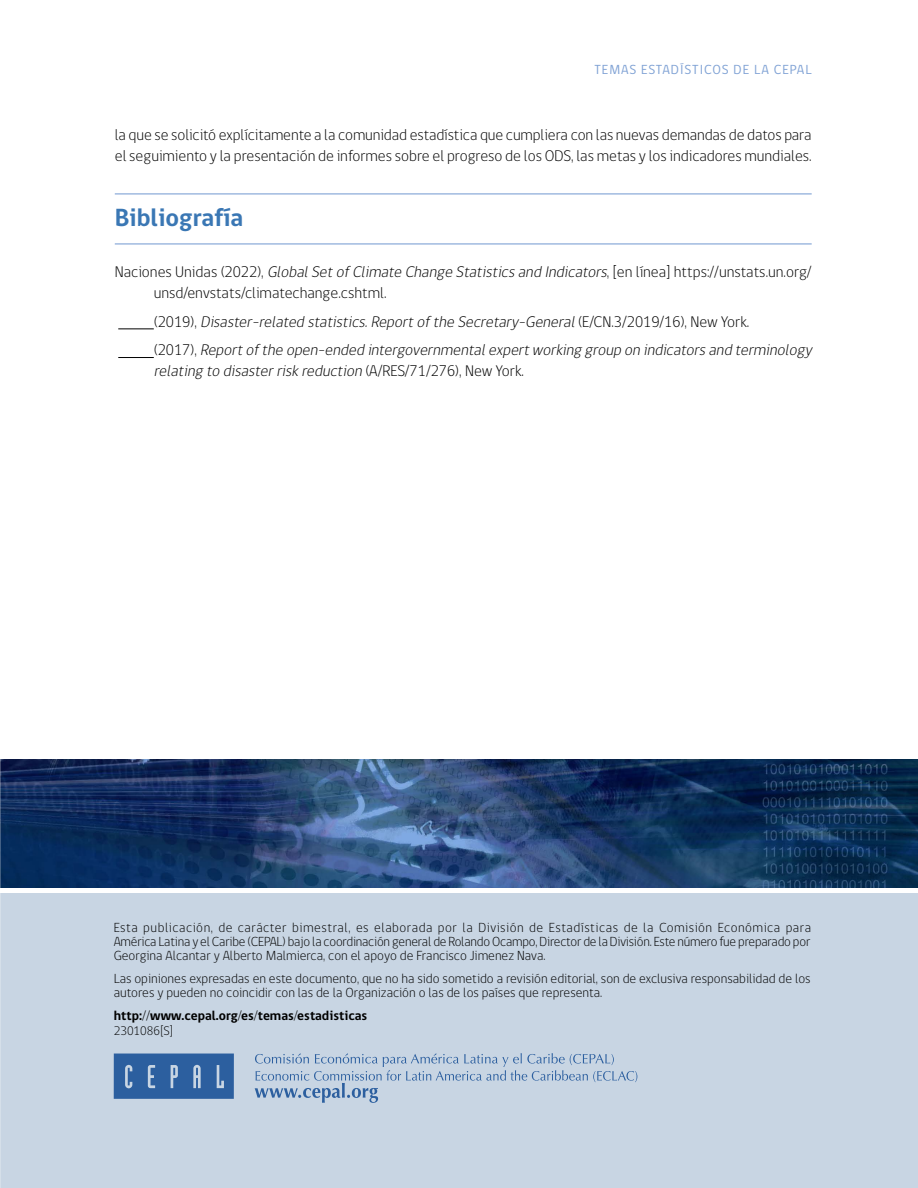
<style>
.page{position:relative;width:918px;height:1188px;background:#fff}
.page>*{position:absolute;margin:0;border:0;box-sizing:border-box;transform-origin:0 0}
.t1{font:700 25.5px "gob CL";color:#3a77b4}
.t2{font:300 15.75px/21px "gob CL";color:#000}
.t3{font:italic 300 15.75px/28.7px "gob CL";color:#000}
.t4{font:300 13.5px/14.2px "gob CL";color:#000;text-align:justify}
.t5{font:700 13.5px "gob CL";color:#000}
.t6{font:13.5px "gob CL";letter-spacing:.07em;color:#81a3d5}
.t7{font:300 12.75px "gob CL";color:#000}
.s1{font-style:italic}
.s2{font-style:normal}
</style>
<div class="page">
<div style="left:0;top:893px;width:918px;height:295px;background:#c8d5e3"></div>
<img style="left:0;top:760px;width:918px;height:127px">
<svg style="left:114px;top:1054px;width:120px;height:45px;background:#3b6aa5"></svg>
<svg style="left:255px;top:1053px;width:382px;height:50px"></svg>
<hr style="left:115px;top:193px;width:697px;height:1px;background:#81a3d5">
<hr style="left:115px;top:243px;width:697px;height:1px;background:#81a3d5">
<hr style="left:118px;top:329px;width:36px;height:1px;background:#000">
<hr style="left:118px;top:357px;width:36px;height:1px;background:#000">
<p class="t6" style="left:594px;top:60px;width:219px">TEMAS ESTADÍSTICOS DE LA CEPAL</p>
<p class="t2" style="left:115px;top:124px;width:698px">la que se solicitó explícitamente a la comunidad estadística que cumpliera con las nuevas demandas de datos para el seguimiento y la presentación de informes sobre el progreso de los ODS, las metas y los indicadores mundiales.</p>
<h1 class="t1" style="left:115px;top:200px;width:130px">Bibliografía</h1>
<p class="t2" style="left:154px;top:262px;width:659px;text-indent:-39px">Naciones Unidas (2022), <span class="s1">GlobalSetofClimate Change Statisticsand Indicators</span>, [en línea] https://unstats.un.org/ unsd/envstats/climatechange.cshtml.</p>
<p class="t3" style="left:154px;top:308px;width:663px"><span class="s2">( 2 0 1 9 ) ,</span> Disaster-related statistics.Reportofthe Secretary-General<span class="s2">( E/C N . 3 / 2 0 1 9/ 1 6 ) , N e w Yo r k.<br>( 2 0 1 7 ) ,</span> Reportofthe open-ended intergovernmentalexpertworking group on indicatorsand terminology</p>
<p class="t3" style="left:154px;top:357px;width:372px">relating to disasterriskreduction <span class="s2">(A/ R E S/ 7 1 / 2 7 6 ) , N e w Yo r k.</span></p>
<p class="t4" style="left:114px;top:920px;width:699px">Esta publicación, de carácter bimestral, es elaborada por la División de Estadísticas de la Comisión Económica para América Latina y el Caribe (CEPAL) bajo la coordinación general de Rolando Ocampo, Director de la División. Este número fue preparado por Georgina Alcantar y Alberto Malmierca, con el apoyo de Francisco Jimenez Nava.</p>
<p class="t4" style="left:114px;top:972px;width:698px">Las opiniones expresadas en este documento, que no ha sido sometido a revisión editorial, son de exclusiva responsabilidad de los autores y pueden no coincidir con las de la Organización o las de los países que representa.</p>
<p class="t5" style="left:114px;top:1006px;width:255px">http://www.cepal.org/es/temas/estadisticas</p>
<p class="t7" style="left:114px;top:1022px;width:61px">2301086[S]</p>
</div>
